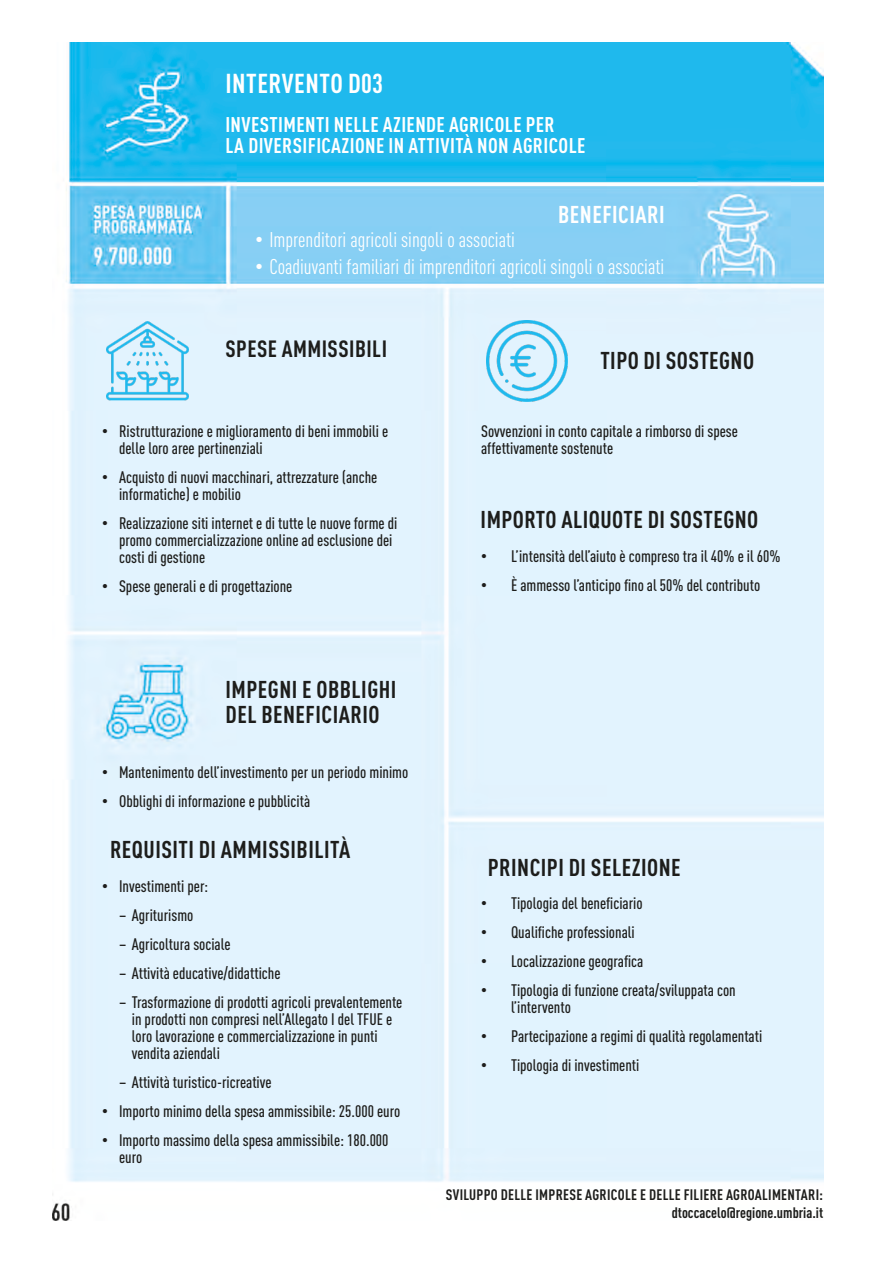
<style>
.page{position:relative;width:893px;height:1263px;background:#fff}
.page>*{position:absolute;margin:0;border:0;box-sizing:border-box;transform-origin:0 0}
.t1{font:700 condensed 27px "DIN Pro";letter-spacing:.02em;color:#fff}
.t2{font:700 condensed 24px/24.8px "DIN Pro";letter-spacing:.02em;color:#1d1d1b}
.t3{font:700 condensed 24px "DIN Pro";letter-spacing:.02em;color:#fff}
.t4{font:700 condensed 23.25px "DIN Pro";letter-spacing:.02em;color:#1d1d1b}
.t5{font:condensed 21px "DIN Pro";color:#fff}
.t6{font:700 condensed 21px/21.6px "DIN Pro";letter-spacing:.02em;color:#fff}
.t7{font:500 condensed 16.5px/17px "DIN Pro";color:#1d1d1b}
.t8{font:700 condensed 15px/17.4px "DIN Pro";letter-spacing:.02em;color:#1d1d1b;text-align:right}
.s1{font-family:"Arial";font-stretch:normal}
.s2{font-family:"Arial";font-weight:400;font-stretch:normal}
</style>
<div class="page">
<img style="left:53px;top:43px;width:770px;height:1178px">
<img style="left:486px;top:320px;width:82px;height:82px">
<img style="left:107px;top:322px;width:81px;height:79px">
<h1 class="t1" style="left:225px;top:74px;width:159px">INTERVENTO D03</h1>
<p class="t6" style="left:225px;top:115px;width:362px">INVESTIMENTI NELLE AZIENDE AGRICOLE PER<br>LA DIVERSIFICAZIONE IN ATTIVITÀ NON AGRICOLE</p>
<h2 class="t3" style="left:558px;top:206px;width:108px">BENEFICIARI</h2>
<p class="t5" style="left:256px;top:232px;width:261px"><span class="s1">•</span> Imprenditori agricoli singoli o associati</p>
<p class="t5" style="left:256px;top:259px;width:410px"><span class="s1">•</span> Coadiuvanti familiari di imprenditori agricoli singoli o associati</p>
<h3 class="t4" style="left:226px;top:341px;width:163px">SPESE AMMISSIBILI</h3>
<p class="t7" style="left:119px;top:424px;width:271px;text-indent:-17px"><span class="s2">•</span> Ristrutturazione e miglioramento di beni immobili e delle loro aree pertinenziali</p>
<p class="t7" style="left:119px;top:470px;width:260px;text-indent:-17px"><span class="s2">•</span> Acquisto di nuovi macchinari, attrezzature (anche informatiche) e mobilio</p>
<p class="t7" style="left:119px;top:516px;width:280px;text-indent:-17px"><span class="s2">•</span> Realizzazione siti internet e di tutte le nuove forme di promo commercializzazione online ad esclusione dei costi di gestione</p>
<p class="t7" style="left:102px;top:579px;width:192px"><span class="s2">•</span> Spese generali e di progettazione</p>
<h2 class="t2" style="left:226px;top:679px;width:172px">IMPEGNI E OBBLIGHI<br>DEL BENEFICIARIO</h2>
<p class="t7" style="left:102px;top:765px;width:308px"><span class="s2">•</span> Mantenimento dell’investimento per un periodo minimo</p>
<p class="t7" style="left:102px;top:794px;width:210px"><span class="s2">•</span> Obblighi di informazione e pubblicità</p>
<h2 class="t2" style="left:110px;top:839px;width:242px">REQUISITI DI AMMISSIBILITÀ</h2>
<p class="t7" style="left:102px;top:879px;width:108px"><span class="s2">•</span> Investimenti per:</p>
<p class="t7" style="left:119px;top:908px;width:76px">– Agriturismo</p>
<p class="t7" style="left:119px;top:937px;width:113px">– Agricoltura sociale</p>
<p class="t7" style="left:119px;top:966px;width:163px">– Attività educative/didattiche</p>
<p class="t7" style="left:132px;top:995px;width:272px;text-indent:-13px">– Trasformazione di prodotti agricoli prevalentemente in prodotti non compresi nell’Allegato I del TFUE e loro lavorazione e commercializzazione in punti vendita aziendali</p>
<p class="t7" style="left:119px;top:1075px;width:154px">– Attività turistico-ricreative</p>
<p class="t7" style="left:102px;top:1104px;width:300px"><span class="s2">•</span> Importo minimo della spesa ammissibile: 25.000 euro</p>
<p class="t7" style="left:119px;top:1133px;width:271px;text-indent:-17px"><span class="s2">•</span> Importo massimo della spesa ammissibile: 180.000 euro</p>
<h2 class="t2" style="left:600px;top:351px;width:155px">TIPO DI SOSTEGNO</h2>
<p class="t7" style="left:481px;top:424px;width:258px">Sovvenzioni in conto capitale a rimborso di spese affettivamente sostenute</p>
<h2 class="t2" style="left:481px;top:509px;width:279px">IMPORTO ALIQUOTE DI SOSTEGNO</h2>
<p class="t7" style="left:481px;top:549px;width:301px"><span class="s2">•</span> L’intensità dell’aiuto è compreso tra il 40% e il 60%</p>
<p class="t7" style="left:481px;top:579px;width:281px"><span class="s2">•</span> È ammesso l’anticipo fino al 50% del contributo</p>
<h2 class="t2" style="left:488px;top:857px;width:194px">PRINCIPI DI SELEZIONE</h2>
<p class="t7" style="left:481px;top:896px;width:163px"><span class="s2">•</span> Tipologia del beneficiario</p>
<p class="t7" style="left:481px;top:925px;width:155px"><span class="s2">•</span> Qualifiche professionali</p>
<p class="t7" style="left:481px;top:954px;width:164px"><span class="s2">•</span> Localizzazione geografica</p>
<p class="t7" style="left:511px;top:983px;width:226px;text-indent:-30px"><span class="s2">•</span> Tipologia di funzione creata/sviluppata con l’intervento</p>
<p class="t7" style="left:481px;top:1029px;width:283px"><span class="s2">•</span> Partecipazione a regimi di qualità regolamentati</p>
<p class="t7" style="left:481px;top:1058px;width:160px"><span class="s2">•</span> Tipologia di investimenti</p>
<p class="t8" style="left:446px;top:1187px;width:379px">SVILUPPO DELLE IMPRESE AGRICOLE E DELLE FILIERE AGROALIMENTARI: dtoccacelo@regione.umbria.it</p>
</div>
